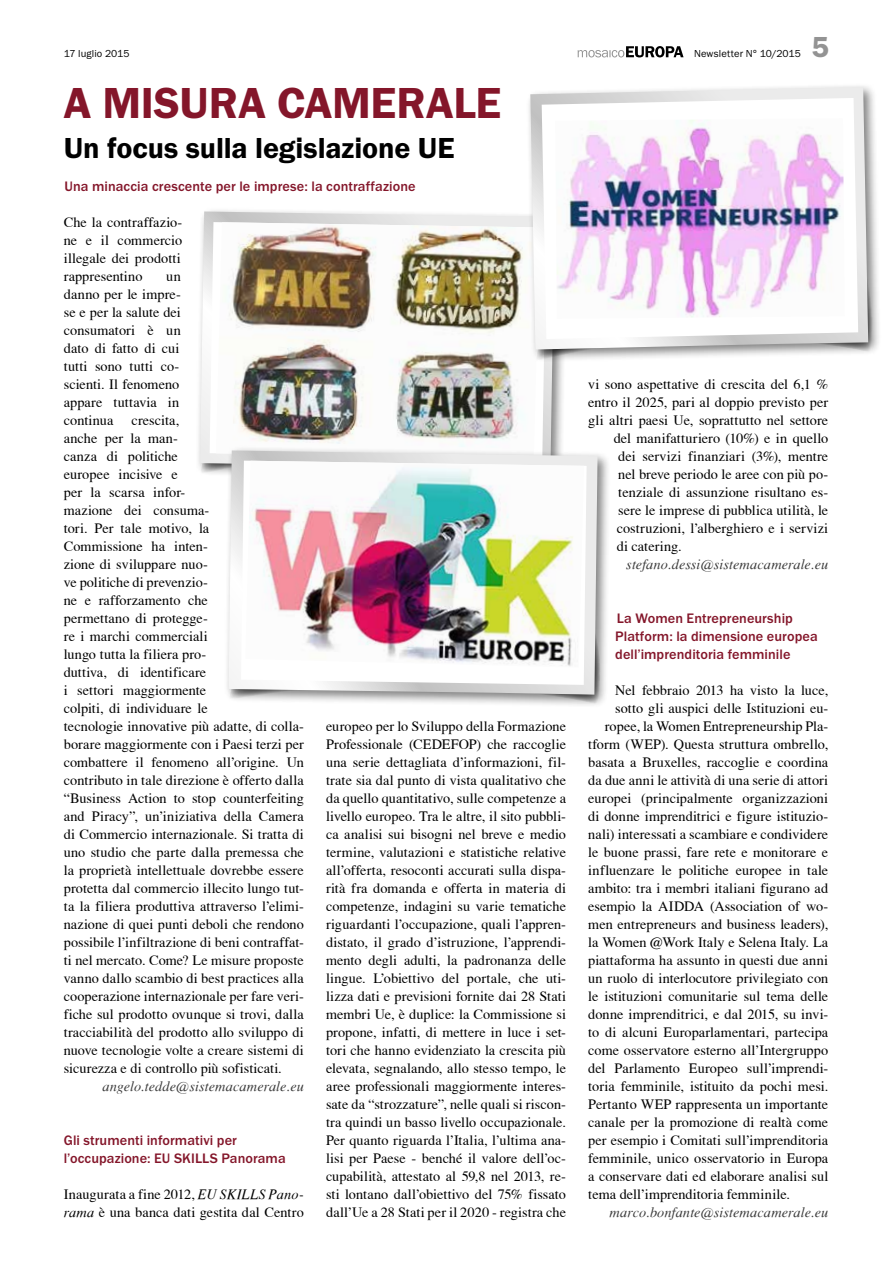
<style>
.page{position:relative;width:893px;height:1263px;background:#fff}
.page>*{position:absolute;margin:0;border:0;box-sizing:border-box;transform-origin:0 0}
.t1{font:600 45px "Franklin Gothic Itc T";letter-spacing:-.005em;color:#84162a}
.t2{font:600 30px "Franklin Gothic Itc T";letter-spacing:-.005em;color:#000}
.t3{font:600 30px "Franklin Gothic Itc T";color:#939393}
.t4{font:14.25px/18px "T Acc LAD";letter-spacing:.005em;color:#000;text-align:justify}
.t5{font:500 14.25px/18px "Franklin Gothic Itc T";letter-spacing:.005em;color:#84162a}
.t6{font:14.25px "T Acc LAD Italic";letter-spacing:.005em;color:#393939}
.t7{font:10.5px "Franklin Gothic Itc T";letter-spacing:.01em;color:#000}
.s1{font-family:"T Acc LAD Italic"}
</style>
<div class="page">
<svg style="left:578px;top:46px;width:105px;height:11px"></svg>
<div style="left:195px;top:206px;width:373px;height:276px;background:#000;opacity:.5"></div>
<svg style="left:200px;top:211px;width:355px;height:258px"></svg>
<svg style="left:210px;top:222px;width:336px;height:237px"></svg>
<img style="left:216px;top:222px;width:324px;height:236px">
<div style="left:526px;top:82px;width:355px;height:281px;background:#000;opacity:.5"></div>
<svg style="left:530px;top:87px;width:338px;height:262px"></svg>
<svg style="left:542px;top:98px;width:316px;height:241px"></svg>
<img style="left:555px;top:118px;width:290px;height:201px">
<div style="left:224px;top:446px;width:387px;height:262px;background:#000;opacity:.5"></div>
<svg style="left:229px;top:450px;width:368px;height:245px"></svg>
<svg style="left:241px;top:461px;width:346px;height:224px"></svg>
<img style="left:245px;top:461px;width:339px;height:207px">
<p class="t7" style="left:64px;top:48px;width:67px">17 luglio 2015</p>
<p class="t7" style="left:694px;top:48px;width:109px">Newsletter N° 10/2015</p>
<h1 class="t1" style="left:64px;top:77px;width:439px">A MISURA CAMERALE</h1>
<h2 class="t2" style="left:64px;top:131px;width:392px">Un focus sulla legislazione UE</h2>
<p class="t5" style="left:64px;top:177px;width:353px">Una minaccia crescente per le imprese: la contraffazione</p>
<h2 class="t3" style="left:812px;top:30px;width:19px">5</h2>
<p class="t4" style="left:64px;top:213px;width:120px">Che la contraffazio&shy;ne e il commercio illegale dei prodotti rappresentino</p>
<p class="t4" style="left:64px;top:267px;width:119px;text-indent:102px">un danno per le impre&shy;se e per la salute dei consumatori è un dato di fatto di cui tutti sono tutti co&shy;scienti. Il fenomeno appare tuttavia in continua</p>
<p class="t4" style="left:64px;top:411px;width:242px;text-align:left;text-indent:68px">crescita,<br>anche per la man-<br>canza di politiche<br>europee incisive e<br>per la scarsa infor-<br>mazione dei consuma-<br>tori. Per tale motivo, la<br>Commissione ha inten-<br>zione di sviluppare nuo-<br>ve politiche di prevenzio-<br>ne e rafforzamento che<br>permettano di protegge-<br>re i marchi commerciali<br>lungo tutta la filiera pro-<br>duttiva, di identificare<br>i settori maggiormente<br>colpiti, di individuare le<br>tecnologie innovative più adatte, di colla&shy;borare maggiormente con i Paesi terzi per combattere il fenomeno all’origine. Un contributo in tale direzione è offerto dalla “Business Action to stop counterfeiting and Piracy”, un’iniziativa della Camera di Commercio internazionale. Si tratta di uno studio che parte dalla premessa che la proprietà intellettuale dovrebbe essere protetta dal commercio illecito lungo tut&shy;ta la filiera produttiva attraverso l’elimi&shy;nazione di quei punti deboli che rendono possibile l’infiltrazione di beni contraffat&shy;ti nel mercato. Come? Le misure proposte vanno dallo scambio di best practices alla cooperazione internazionale per fare veri&shy;fiche sul prodotto ovunque si trovi, dalla tracciabilità del prodotto allo sviluppo di nuove tecnologie volte a creare sistemi di sicurezza e di controllo più sofisticati.</p>
<p class="t6" style="left:103px;top:1078px;width:203px">angelo.tedde@sistemacamerale.eu</p>
<p class="t5" style="left:64px;top:1131px;width:224px">Gli strumenti informativi per l’occupazione: EU SKILLS Panorama</p>
<p class="t4" style="left:64px;top:1185px;width:241px">Inaugurata a fine 2012, <span class="s1">EU SKILLS Pano&shy;rama</span> è una banca dati gestita dal Centro</p>
<p class="t4" style="left:326px;top:717px;width:242px">europeo per lo Sviluppo della Formazione Professionale (CEDEFOP) che raccoglie una serie dettagliata d’informazioni, fil&shy;trate sia dal punto di vista qualitativo che da quello quantitativo, sulle competenze a livello europeo. Tra le altre, il sito pubbli&shy;ca analisi sui bisogni nel breve e medio termine, valutazioni e statistiche relative all’offerta, resoconti accurati sulla dispa&shy;rità fra domanda e offerta in materia di competenze, indagini su varie tematiche riguardanti l’occupazione, quali l’appren&shy;distato, il grado d’istruzione, l’apprendi&shy;mento degli adulti, la padronanza delle lingue. L’obiettivo del portale, che uti&shy;lizza dati e previsioni fornite dai 28 Stati membri Ue, è duplice: la Commissione si propone, infatti, di mettere in luce i set&shy;tori che hanno evidenziato la crescita più elevata, segnalando, allo stesso tempo, le aree professionali maggiormente interes&shy;sate da “strozzature”, nelle quali si riscon&shy;tra quindi un basso livello occupazionale.<br>Per quanto riguarda l’Italia, l’ultima ana&shy;lisi per Paese - benché il valore dell’oc&shy;cupabilità, attestato al 59,8 nel 2013, re&shy;sti lontano dall’obiettivo del 75% fissato dall’Ue a 28 Stati per il 2020 - registra che</p>
<p class="t4" style="left:588px;top:375px;width:242px">vi sono aspettative di crescita del 6,1 %</p>
<p class="t4" style="left:588px;top:393px;width:241px">entro il 2025, pari al doppio previsto per</p>
<p class="t4" style="left:588px;top:411px;width:242px">gli altri paesi Ue, soprattutto nel settore</p>
<p class="t4" style="left:614px;top:429px;width:216px">del manifatturiero (10%) e in quello</p>
<p class="t4" style="left:618px;top:447px;width:212px">dei servizi finanziari (3%), mentre</p>
<p class="t4" style="left:618px;top:465px;width:212px">nel breve periodo le aree con più po-</p>
<p class="t4" style="left:618px;top:483px;width:212px">tenziale di assunzione risultano es-</p>
<p class="t4" style="left:618px;top:501px;width:212px">sere le imprese di pubblica utilità, le</p>
<p class="t4" style="left:617px;top:519px;width:213px">costruzioni, l’alberghiero e i servizi</p>
<p class="t4" style="left:617px;top:537px;width:66px">di catering.</p>
<p class="t6" style="left:626px;top:556px;width:203px">stefano.dessi@sistemacamerale.eu</p>
<p class="t5" style="left:615px;top:609px;width:204px">La Women Entrepreneurship<br>Platform: la dimensione europea dell’imprenditoria femminile</p>
<p class="t4" style="left:615px;top:681px;width:215px">Nel febbraio 2013 ha visto la luce,</p>
<p class="t4" style="left:615px;top:699px;width:214px">sotto gli auspici delle Istituzioni eu-</p>
<p class="t4" style="left:605px;top:717px;width:225px">ropee, la Women Entrepreneurship Pla-</p>
<p class="t4" style="left:588px;top:735px;width:242px">tform (WEP). Questa struttura ombrello,</p>
<p class="t4" style="left:588px;top:753px;width:241px">basata a Bruxelles, raccoglie e coordina</p>
<p class="t4" style="left:588px;top:771px;width:241px">da due anni le attività di una serie di attori</p>
<p class="t4" style="left:588px;top:789px;width:242px">europei (principalmente organizzazioni</p>
<p class="t4" style="left:588px;top:807px;width:241px">di donne imprenditrici e figure istituzio-</p>
<p class="t4" style="left:588px;top:825px;width:241px">nali) interessati a scambiare e condividere</p>
<p class="t4" style="left:588px;top:843px;width:241px">le buone prassi, fare rete e monitorare e</p>
<p class="t4" style="left:588px;top:861px;width:242px">influenzare le politiche europee in tale</p>
<p class="t4" style="left:588px;top:879px;width:241px">ambito: tra i membri italiani figurano ad</p>
<p class="t4" style="left:588px;top:897px;width:241px">esempio la AIDDA (Association of wo-</p>
<p class="t4" style="left:588px;top:915px;width:242px">men entrepreneurs and business leaders),</p>
<p class="t4" style="left:588px;top:933px;width:241px">la Women @Work Italy e Selena Italy. La</p>
<p class="t4" style="left:588px;top:951px;width:241px">piattaforma ha assunto in questi due anni</p>
<p class="t4" style="left:588px;top:969px;width:242px">un ruolo di interlocutore privilegiato con</p>
<p class="t4" style="left:588px;top:987px;width:242px">le istituzioni comunitarie sul tema delle</p>
<p class="t4" style="left:588px;top:1005px;width:241px">donne imprenditrici, e dal 2015, su invi-</p>
<p class="t4" style="left:588px;top:1023px;width:242px">to di alcuni Europarlamentari, partecipa</p>
<p class="t4" style="left:588px;top:1041px;width:241px">come osservatore esterno all’Intergruppo</p>
<p class="t4" style="left:588px;top:1059px;width:241px">del Parlamento Europeo sull’imprendi-</p>
<p class="t4" style="left:588px;top:1077px;width:242px">toria femminile, istituito da pochi mesi.</p>
<p class="t4" style="left:588px;top:1095px;width:242px">Pertanto WEP rappresenta un importante</p>
<p class="t4" style="left:588px;top:1113px;width:241px">canale per la promozione di realtà come</p>
<p class="t4" style="left:588px;top:1131px;width:241px">per esempio i Comitati sull’imprenditoria</p>
<p class="t4" style="left:588px;top:1149px;width:242px">femminile, unico osservatorio in Europa</p>
<p class="t4" style="left:588px;top:1167px;width:242px">a conservare dati ed elaborare analisi sul</p>
<p class="t4" style="left:588px;top:1185px;width:203px">tema dell’imprenditoria femminile.</p>
<p class="t6" style="left:610px;top:1204px;width:220px">marco.bonfante@sistemacamerale.eu</p>
</div>
